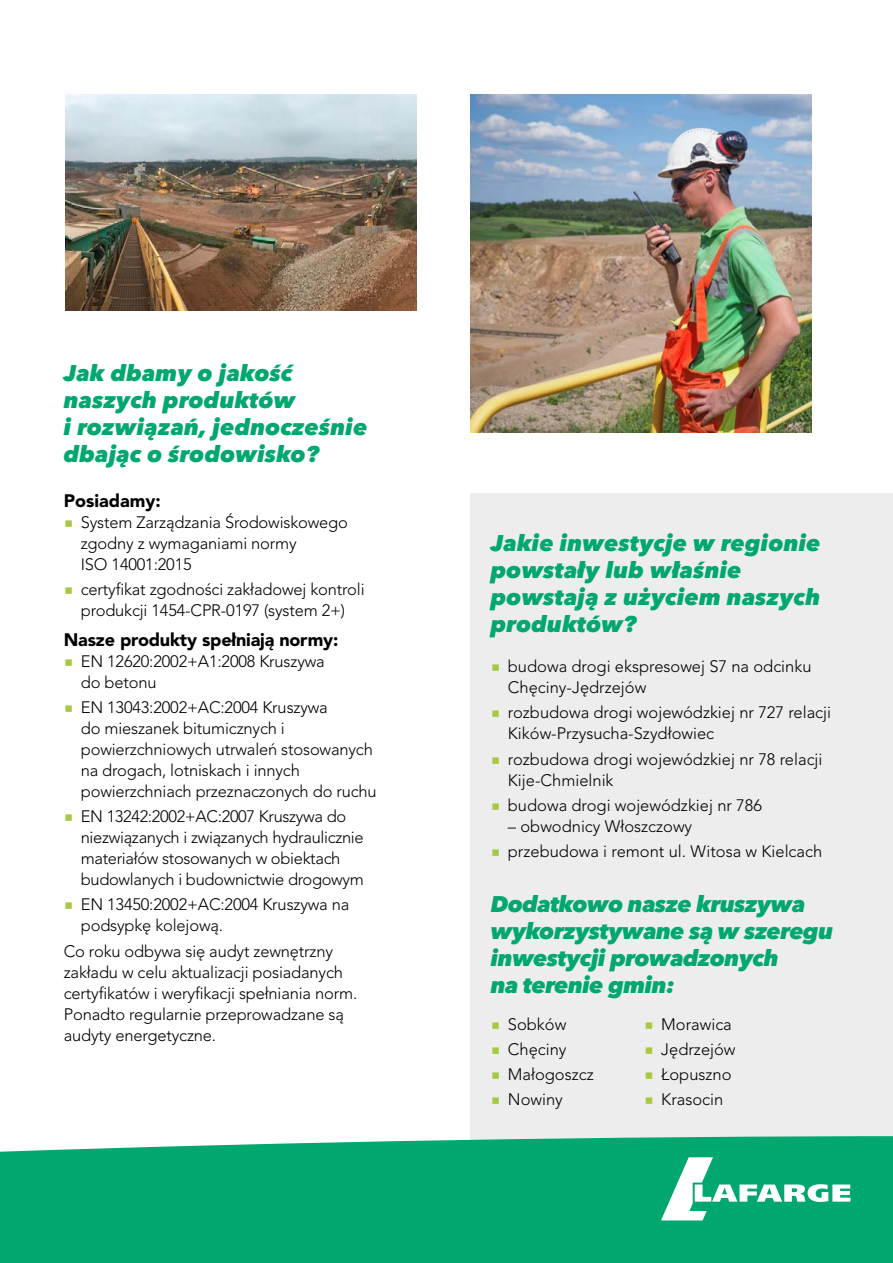
<style>
.page{position:relative;width:893px;height:1263px;background:#fff}
.page>*{position:absolute;margin:0;border:0;box-sizing:border-box;transform-origin:0 0}
.t1{font:italic 800 22.5px/27px "Avenir Next LT Pro";letter-spacing:.01em;color:#00a76e}
.t2{font:italic 800 22.5px/27px "Avenir Next LT Pro";letter-spacing:-.02em;color:#00a76e}
.t3{font:900 18px "Avenir LT Pro";letter-spacing:-.01em;color:#000}
.t4{font:300 16.5px/21px "Avenir LT Pro";letter-spacing:-.01em;color:#000}
.s1{font-family:"Montserrat";font-weight:100;color:#a7c93f}
</style>
<div class="page">
<div style="left:471px;top:493px;width:422px;height:668px;background:#ededed"></div>
<div style="left:0;top:1136px;width:893px;height:127px;background:#00a76e"></div>
<svg style="left:661px;top:1157px;width:189px;height:63px"></svg>
<img style="left:471px;top:94px;width:340px;height:338px">
<img style="left:66px;top:95px;width:351px;height:215px">
<h1 class="t1" style="left:64px;top:359px;width:305px">Jak dbamy o jakość naszych produktów<br>i rozwiązań, jednocześnie dbając o środowisko?</h1>
<p class="t3" style="left:64px;top:489px;width:99px">Posiadamy:</p>
<p class="t4" style="left:81px;top:511px;width:269px;text-indent:-17px"><span class="s1">■</span> System Zarządzania Środowiskowego zgodny z wymaganiami normy<br>ISO 14001:2015</p>
<p class="t4" style="left:64px;top:579px;width:302px;text-align:center"><span class="s1">■</span> certyfikat zgodności zakładowej kontroli produkcji 1454-CPR-0197 (system 2+)</p>
<p class="t3" style="left:64px;top:628px;width:276px">Nasze produkty spełniają normy:</p>
<p class="t4" style="left:81px;top:650px;width:246px;text-indent:-17px"><span class="s1">■</span> EN 12620:2002+A1:2008 Kruszywa do betonu</p>
<p class="t4" style="left:81px;top:697px;width:297px;text-indent:-17px"><span class="s1">■</span> EN 13043:2002+AC:2004 Kruszywa<br>do mieszanek bitumicznych i powierzchniowych utrwaleń stosowanych na drogach, lotniskach i innych powierzchniach przeznaczonych do ruchu</p>
<p class="t4" style="left:81px;top:806px;width:285px;text-indent:-17px"><span class="s1">■</span> EN 13242:2002+AC:2007 Kruszywa do niezwiązanych i związanych hydraulicznie materiałów stosowanych w obiektach budowlanych i budownictwie drogowym</p>
<p class="t4" style="left:81px;top:894px;width:270px;text-indent:-17px"><span class="s1">■</span> EN 13450:2002+AC:2004 Kruszywa na podsypkę kolejową.</p>
<p class="t4" style="left:64px;top:940px;width:295px">Co roku odbywa się audyt zewnętrzny zakładu w celu aktualizacji posiadanych certyfikatów i weryfikacji spełniania norm.<br>Ponadto regularnie przeprowadzane są audyty energetyczne.</p>
<h1 class="t1" style="left:491px;top:529px;width:331px">Jakie inwestycje w regionie powstały lub właśnie powstają z użyciem naszych produktów?</h1>
<p class="t4" style="left:508px;top:656px;width:305px;text-indent:-17px"><span class="s1">■</span> budowa drogi ekspresowej S7 na odcinku<br>Chęciny-Jędrzejów</p>
<p class="t4" style="left:508px;top:702px;width:325px;text-indent:-17px"><span class="s1">■</span> rozbudowa drogi wojewódzkiej nr 727 relacji<br>Kików-Przysucha-Szydłowiec</p>
<p class="t4" style="left:508px;top:748px;width:316px;text-indent:-17px"><span class="s1">■</span> rozbudowa drogi wojewódzkiej nr 78 relacji<br>Kije-Chmielnik</p>
<p class="t4" style="left:491px;top:795px;width:273px"><span class="s1">■</span> budowa drogi wojewódzkiej nr 786</p>
<p class="t4" style="left:508px;top:816px;width:186px">– obwodnicy Włoszczowy</p>
<p class="t4" style="left:491px;top:841px;width:333px"><span class="s1">■</span> przebudowa i remont ul. Witosa w Kielcach</p>
<h1 class="t2" style="left:491px;top:891px;width:344px">Dodatkowo nasze kruszywa wykorzystywane są w szeregu inwestycji prowadzonych<br>na terenie gmin:</h1>
<p class="t4" style="left:491px;top:1013px;width:77px"><span class="s1">■</span> Sobków</p>
<p class="t4" style="left:491px;top:1039px;width:77px"><span class="s1">■</span> Chęciny</p>
<p class="t4" style="left:491px;top:1064px;width:104px"><span class="s1">■</span> Małogoszcz</p>
<p class="t4" style="left:491px;top:1089px;width:74px"><span class="s1">■</span> Nowiny</p>
<p class="t4" style="left:644px;top:1013px;width:89px"><span class="s1">■</span> Morawica</p>
<p class="t4" style="left:644px;top:1039px;width:93px"><span class="s1">■</span> Jędrzejów</p>
<p class="t4" style="left:644px;top:1064px;width:89px"><span class="s1">■</span> Łopuszno</p>
<p class="t4" style="left:644px;top:1089px;width:81px"><span class="s1">■</span> Krasocin</p>
</div>
